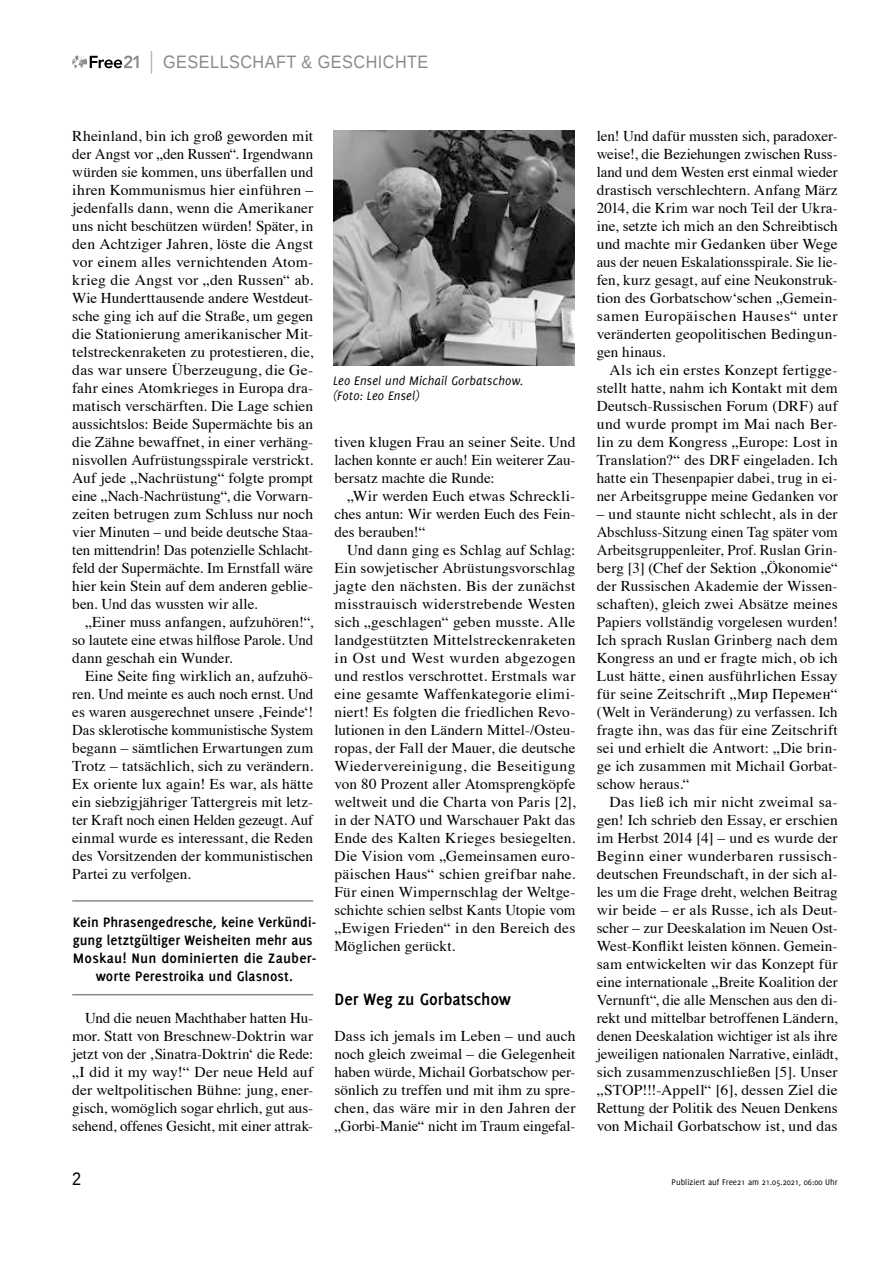
<style>
.page{position:relative;width:893px;height:1263px;background:#fff}
.page>*{position:absolute;margin:0;border:0;box-sizing:border-box;transform-origin:0 0}
.t1{font:18px "Liberation Sans";letter-spacing:.03em;color:#8a8a8a;scale:.9 1}
.t2{font:700 18px "Delicious";letter-spacing:-.005em;color:#000}
.t3{font:18px "Liberation Sans";color:#000;scale:.9 1}
.t4{font:15px/18px "Times";letter-spacing:.005em;color:#000;text-align:justify}
.t5{font:15px/18px "Times";letter-spacing:.005em;color:#000;text-align:justify;scale:1.04 1}
.t6{font:700 15px/18px "Delicious";letter-spacing:.005em;color:#000;text-align:center}
.t7{font:italic 13.5px/15px "Delicious";letter-spacing:.01em;color:#000;scale:.96 1}
.t8{font:9px "Delicious";color:#000}
</style>
<div class="page">
<svg style="left:72px;top:55px;width:67px;height:13px"></svg>
<svg style="left:151px;top:51px;width:1px;height:23px"></svg>
<hr style="left:72px;top:900px;width:241px;height:2px;background:#8a8a8a">
<hr style="left:72px;top:994px;width:241px;height:1px;background:#8a8a8a">
<img style="left:333px;top:131px;width:241px;height:234px">
<p class="t1" style="left:163px;top:52px;width:296px">GESELLSCHAFT &amp; GESCHICHTE</p>
<p class="t5" style="left:72px;top:126px;width:233px">Rheinland, bin ich groß geworden mit der Angst vor „den Russen“. Irgendwann würden sie kommen, uns überfallen und ihren Kommunismus hier einführen – jedenfalls dann, wenn die Amerikaner uns nicht beschützen würden! Später, in den Achtziger Jahren, löste die Angst vor einem alles vernichtenden Atom&shy;krieg die Angst vor „den Russen“ ab.<br>Wie Hunderttausende andere Westdeut&shy;sche ging ich auf die Straße, um gegen die Stationierung amerikanischer Mit&shy;telstreckenraketen zu protestieren, die, das war unsere Überzeugung, die Ge&shy;fahr eines Atomkrieges in Europa dra&shy;matisch verschärften. Die Lage schien aussichtslos: Beide Supermächte bis an die Zähne bewaffnet, in einer verhäng&shy;nisvollen Aufrüstungsspirale verstrickt.<br>Auf jede „Nachrüstung“ folgte prompt eine „Nach-Nachrüstung“, die Vorwarn&shy;zeiten betrugen zum Schluss nur noch vier Minuten – und beide deutsche Staa&shy;ten mittendrin! Das potenzielle Schlacht&shy;feld der Supermächte. Im Ernstfall wäre hier kein Stein auf dem anderen geblie&shy;ben. Und das wussten wir alle.</p>
<p class="t4" style="left:72px;top:612px;width:242px;text-indent:13px">„Einer muss anfangen, aufzuhören!“, so lautete eine etwas hilflose Parole. Und dann geschah ein Wunder.</p>
<p class="t4" style="left:72px;top:666px;width:242px;text-indent:13px">Eine Seite fing wirklich an, aufzuhö&shy;ren. Und meinte es auch noch ernst. Und es waren ausgerechnet unsere ‚Feinde‘!<br>Das sklerotische kommunistische System begann – sämtlichen Erwartungen zum Trotz – tatsächlich, sich zu verändern.<br>Ex oriente lux again! Es war, als hätte ein siebzigjähriger Tattergreis mit letz&shy;ter Kraft noch einen Helden gezeugt. Auf einmal wurde es interessant, die Reden des Vorsitzenden der kommunistischen Partei zu verfolgen.</p>
<p class="t6" style="left:73px;top:913px;width:245px">Kein Phrasengedresche, keine Verkündi&shy;gung letztgültiger Weisheiten mehr aus Moskau! Nun dominierten die Zauber&shy;worte Perestroika und Glasnost.</p>
<p class="t4" style="left:72px;top:1008px;width:242px;text-indent:13px">Und die neuen Machthaber hatten Hu&shy;mor. Statt von Breschnew-Doktrin war jetzt von der ‚Sinatra-Doktrin‘ die Rede: „I did it my way!“ Der neue Held auf der weltpolitischen Bühne: jung, ener&shy;gisch, womöglich sogar ehrlich, gut aus&shy;sehend, offenes Gesicht, mit einer attrak-</p>
<p class="t7" style="left:333px;top:373px;width:200px">Leo Ensel und Michail Gorbatschow. (Foto: Leo Ensel)</p>
<p class="t5" style="left:334px;top:432px;width:233px">tiven klugen Frau an seiner Seite. Und lachen konnte er auch! Ein weiterer Zau&shy;bersatz machte die Runde:</p>
<p class="t5" style="left:334px;top:486px;width:233px;text-indent:13px">„Wir werden Euch etwas Schreckli&shy;ches antun: Wir werden Euch des Fein&shy;des berauben!“</p>
<p class="t4" style="left:334px;top:540px;width:242px;text-indent:13px">Und dann ging es Schlag auf Schlag:<br>Ein sowjetischer Abrüstungsvorschlag jagte den nächsten. Bis der zunächst misstrauisch widerstrebende Westen sich „geschlagen“ geben musste. Alle landgestützten Mittelstreckenraketen in Ost und West wurden abgezogen und restlos verschrottet. Erstmals war eine gesamte Waffenkategorie elimi&shy;niert! Es folgten die friedlichen Revo&shy;lutionen in den Ländern Mittel-/Osteu&shy;ropas, der Fall der Mauer, die deutsche Wiedervereinigung, die Beseitigung von 80 Prozent aller Atomsprengköpfe weltweit und die Charta von Paris [2], in der NATO und Warschauer Pakt das Ende des Kalten Krieges besiegelten.<br>Die Vision vom „Gemeinsamen euro&shy;päischen Haus“ schien greifbar nahe.<br>Für einen Wimpernschlag der Weltge&shy;schichte schien selbst Kants Utopie vom „Ewigen Frieden“ in den Bereich des Möglichen gerückt.</p>
<p class="t2" style="left:334px;top:989px;width:178px">Der Weg zu Gorbatschow</p>
<p class="t5" style="left:334px;top:1026px;width:233px">Dass ich jemals im Leben – und auch noch gleich zweimal – die Gelegenheit haben würde, Michail Gorbatschow per&shy;sönlich zu treffen und mit ihm zu spre&shy;chen, das wäre mir in den Jahren der „Gorbi-Manie“ nicht im Traum eingefal-</p>
<p class="t4" style="left:597px;top:126px;width:242px">len! Und dafür mussten sich, paradoxer&shy;weise!, die Beziehungen zwischen Russ&shy;land und dem Westen erst einmal wieder drastisch verschlechtern. Anfang März 2014, die Krim war noch Teil der Ukra&shy;ine, setzte ich mich an den Schreibtisch und machte mir Gedanken über Wege aus der neuen Eskalationsspirale. Sie lie&shy;fen, kurz gesagt, auf eine Neukonstruk&shy;tion des Gorbatschow‘schen „Gemein&shy;samen Europäischen Hauses“ unter veränderten geopolitischen Bedingun&shy;gen hinaus.</p>
<p class="t4" style="left:597px;top:360px;width:242px;text-indent:13px">Als ich ein erstes Konzept fertigge&shy;stellt hatte, nahm ich Kontakt mit dem Deutsch-Russischen Forum (DRF) auf und wurde prompt im Mai nach Ber&shy;lin zu dem Kongress „Europe: Lost in Translation?“ des DRF eingeladen. Ich hatte ein Thesenpapier dabei, trug in ei&shy;ner Arbeitsgruppe meine Gedanken vor</p>
<p class="t4" style="left:597px;top:504px;width:242px">– und staunte nicht schlecht, als in der Abschluss-Sitzung einen Tag später vom Arbeitsgruppenleiter, Prof. Ruslan Grin&shy;berg [3] (Chef der Sektion „Ökonomie“ der Russischen Akademie der Wissen&shy;schaften), gleich zwei Absätze meines Papiers vollständig vorgelesen wurden!<br>Ich sprach Ruslan Grinberg nach dem Kongress an und er fragte mich, ob ich Lust hätte, einen ausführlichen Essay für seine Zeitschrift „Мир Перемен“ (Welt in Veränderung) zu verfassen. Ich fragte ihn, was das für eine Zeitschrift sei und erhielt die Antwort: „Die brin&shy;ge ich zusammen mit Michail Gorbat&shy;schow heraus.“</p>
<p class="t5" style="left:597px;top:792px;width:233px;text-indent:13px">Das ließ ich mir nicht zweimal sa&shy;gen! Ich schrieb den Essay, er erschien im Herbst 2014 [4] – und es wurde der Beginn einer wunderbaren russisch&shy;deutschen Freundschaft, in der sich al&shy;les um die Frage dreht, welchen Beitrag wir beide – er als Russe, ich als Deut&shy;scher – zur Deeskalation im Neuen Ost-West-Konflikt leisten können. Gemein&shy;sam entwickelten wir das Konzept für eine internationale „Breite Koalition der Vernunft“, die alle Menschen aus den di&shy;rekt und mittelbar betroffenen Ländern, denen Deeskalation wichtiger ist als ihre jeweiligen nationalen Narrative, einlädt, sich zusammenzuschließen [5]. Unser „STOP!!!-Appell“ [6], dessen Ziel die Rettung der Politik des Neuen Denkens von Michail Gorbatschow ist, und das</p>
<p class="t3" style="left:72px;top:1169px;width:12px">2</p>
<p class="t8" style="left:672px;top:1177px;width:168px">Publiziert auf Free21 am 21.05.2021, 06:00 Uhr</p>
</div>
